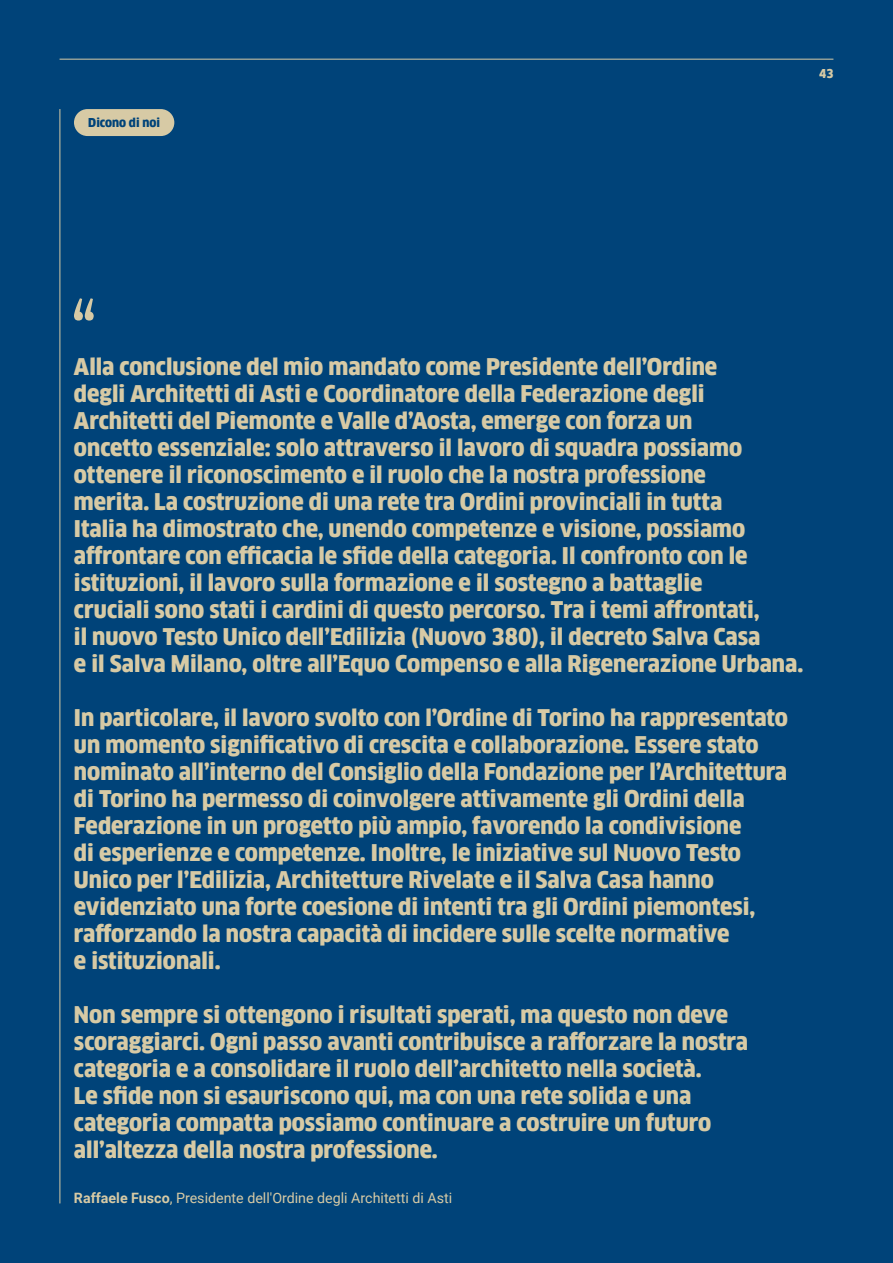
<style>
.page{position:relative;width:893px;height:1263px;background:#004379}
.page>*{position:absolute;margin:0;border:0;box-sizing:border-box;transform-origin:0 0}
.t1{font:900 22.5px/27px "Clan Offc Narr";color:#d7caa5}
.t2{font:14.25px "Roboto";color:#d7caa5}
.t3{font:900 12px "Clan Offc Narr";color:#004379}
.t4{font:900 12px "Clan Offc Narr";color:#d7caa5}
.s1{font-weight:700}
</style>
<div class="page">
<div style="left:74px;top:109px;width:100px;height:27px;background:#d7caa5;border-radius:13px"></div>
<svg style="left:74px;top:298px;width:20px;height:23px"></svg>
<hr style="left:60px;top:109px;width:1px;height:1094px;background:#d7caa5">
<hr style="left:60px;top:59px;width:773px;height:1px;background:#d7caa5">
<p class="t3" style="left:88px;top:116px;width:73px">Dicono di noi</p>
<p class="t4" style="left:819px;top:66px;width:16px">43</p>
<p class="t1" style="left:74px;top:353px;width:731px">Alla conclusione del mio mandato come Presidente dell’Ordine<br>degli Architetti di Asti e Coordinatore della Federazione degli Architetti del Piemonte e Valle d’Aosta, emerge con forza un<br>oncetto essenziale: solo attraverso il lavoro di squadra possiamo ottenere il riconoscimento e il ruolo che la nostra professione<br>merita. La costruzione di una rete tra Ordini provinciali in tutta<br>Italia ha dimostrato che, unendo competenze e visione, possiamo affrontare con efficacia le sfide della categoria. Il confronto con le istituzioni, il lavoro sulla formazione e il sostegno a battaglie<br>cruciali sono stati i cardini di questo percorso. Tra i temi affrontati,<br>il nuovo Testo Unico dell’Edilizia (Nuovo 380), il decreto Salva Casa<br>e il Salva Milano, oltre all’Equo Compenso e alla Rigenerazione Urbana.</p>
<p class="t1" style="left:74px;top:704px;width:715px">In particolare, il lavoro svolto con l’Ordine di Torino ha rappresentato un momento significativo di crescita e collaborazione. Essere stato nominato all’interno del Consiglio della Fondazione per l’Architettura di Torino ha permesso di coinvolgere attivamente gli Ordini della Federazione in un progetto più ampio, favorendo la condivisione<br>di esperienze e competenze. Inoltre, le iniziative sul Nuovo Testo Unico per l’Edilizia, Architetture Rivelate e il Salva Casa hanno evidenziato una forte coesione di intenti tra gli Ordini piemontesi, rafforzando la nostra capacità di incidere sulle scelte normative<br>e istituzionali.</p>
<p class="t1" style="left:74px;top:1001px;width:675px">Non sempre si ottengono i risultati sperati, ma questo non deve scoraggiarci. Ogni passo avanti contribuisce a rafforzare la nostra categoria e a consolidare il ruolo dell’architetto nella società.<br>Le sfide non si esauriscono qui, ma con una rete solida e una categoria compatta possiamo continuare a costruire un futuro all’altezza della nostra professione.</p>
<p class="t2" style="left:74px;top:1187px;width:380px"><span class="s1">Raffaele Fusco</span>, Presidente dell'Ordine degli Architetti di Asti</p>
</div>
